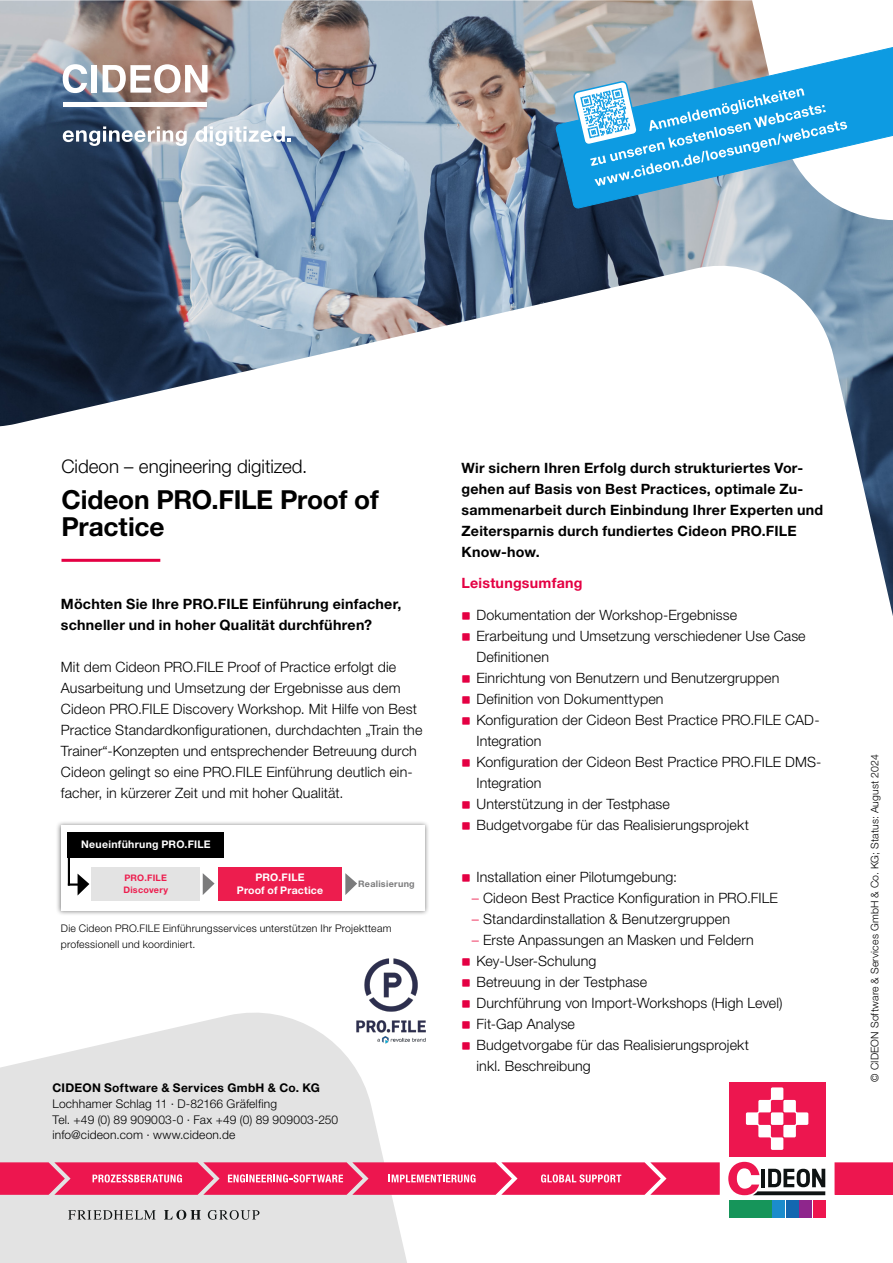
<style>
.page{position:relative;width:893px;height:1263px;background:#fff}
.page>*{position:absolute;margin:0;border:0;box-sizing:border-box;transform-origin:0 0}
.t1{font:700 26.25px/26.2px "Helvetica Neue LT Pro";letter-spacing:-.01em;color:#000}
.t2{font:300 18.75px "Helvetica Neue LT Pro";letter-spacing:-.005em;color:#000}
.t3{font:300 14.25px/21px "Helvetica Neue LT Pro";letter-spacing:.01em;color:#000}
.t4{font:700 14.25px/21px "Helvetica Neue LT Pro";letter-spacing:.02em;color:#000}
.t5{font:700 14.25px "Helvetica Neue LT Pro";letter-spacing:.015em;color:#e40043}
.t6{font:300 12px/15.8px "Helvetica Neue LT Pro";letter-spacing:.015em;color:#000}
.t7{font:700 12px "Helvetica Neue LT Pro";letter-spacing:.02em;color:#000}
.t8{font:300 10.5px/15.8px "Helvetica Neue LT Pro";letter-spacing:.02em;color:#000}
.t9{font:700 10.5px/12.9px "Helvetica Neue LT Pro";letter-spacing:.02em;color:#fff;text-align:center}
.t10{font:700 9px/11.9px "Helvetica Neue LT Pro";letter-spacing:.025em;color:#ed1d4e}
.t11{font:700 9px "Helvetica Neue LT Pro";letter-spacing:.03em;color:#7b7b7c}
.s1{color:#ed1d4e}
</style>
<div class="page">
<svg style="left:0;top:1013px;width:407px;height:250px;fill:#e3e3e3"></svg>
<svg style="left:68px;top:1210px;width:191px;height:10px;background:#aaabab"></svg>
<div style="left:834px;top:1162px;width:59px;height:33px;background:#ed164f"></div>
<svg style="left:729px;top:1082px;width:97px;height:136px"></svg>
<div style="left:729px;top:1082px;width:96px;height:74px;background:#ed164f"></div>
<svg style="left:746px;top:1087px;width:62px;height:63px"></svg>
<div style="left:729px;top:1201px;width:42px;height:17px;background:#16955a"></div>
<div style="left:773px;top:1201px;width:12px;height:17px;background:#1b8ccc"></div>
<div style="left:786px;top:1201px;width:12px;height:17px;background:#1367b0"></div>
<div style="left:800px;top:1201px;width:12px;height:17px;background:#8e268c"></div>
<div style="left:813px;top:1201px;width:12px;height:17px;background:#ed164f"></div>
<svg style="left:728px;top:1162px;width:97px;height:33px"></svg>
<svg style="left:0;top:1162px;width:720px;height:33px;background:#ed2e61"></svg>
<div style="left:56px;top:820px;width:374px;height:96px;background:#000;opacity:.5"></div>
<div style="left:61px;top:825px;width:364px;height:86px;background:#fff"></div>
<div style="left:218px;top:867px;width:124px;height:34px;background:#ed1d4e"></div>
<img style="left:0;top:0;width:893px;height:616px">
<hr style="left:62px;top:559px;width:98px;height:3px;background:#e40043">
<svg style="left:63px;top:64px;width:24px;height:29px"></svg>
<div style="left:91px;top:65px;width:6px;height:27px;background:#fff"></div>
<svg style="left:103px;top:64px;width:104px;height:29px"></svg>
<div style="left:64px;top:102px;width:143px;height:5px;background:#fff"></div>
<svg style="left:63px;top:126px;width:124px;height:20px"></svg>
<svg style="left:196px;top:126px;width:95px;height:20px"></svg>
<svg style="left:556px;top:47px;width:337px;height:161px"></svg>
<svg style="left:574px;top:81px;width:273px;height:105px;background:#51b1e2"></svg>
<svg style="left:345px;top:873px;width:12px;height:22px"></svg>
<svg style="left:203px;top:873px;width:12px;height:22px"></svg>
<div style="left:68px;top:832px;width:156px;height:26px;background:#000"></div>
<hr style="left:68px;top:843px;width:2px;height:42px;background:#000">
<svg style="left:68px;top:873px;width:21px;height:22px"></svg>
<div style="left:91px;top:867px;width:109px;height:34px;background:#e3e3e3"></div>
<img style="left:356px;top:959px;width:69px;height:84px">
<svg style="left:462px;top:612px;width:8px;height:4px"></svg>
<h2 class="t2" style="left:62px;top:454px;width:247px">Cideon – engineering digitized.</h2>
<h1 class="t1" style="left:62px;top:486px;width:319px">Cideon PRO.FILE Proof of<br>Practice</h1>
<p class="t4" style="left:61px;top:593px;width:342px">Möchten Sie Ihre PRO.FILE Einführung einfacher, schneller und in hoher Qualität durchführen?</p>
<p class="t3" style="left:61px;top:656px;width:363px">Mit dem Cideon PRO.FILE Proof of Practice erfolgt die Ausarbeitung und Umsetzung der Ergebnisse aus dem Cideon PRO.FILE Discovery Workshop. Mit Hilfe von Best Practice Standardkonfigurationen, durchdachten „Train the Trainer“-Konzepten und entsprechender Betreuung durch Cideon gelingt so eine PRO.FILE Einführung deutlich ein&shy;facher, in kürzerer Zeit und mit hoher Qualität.</p>
<p class="t9" style="left:81px;top:838px;width:131px">Neueinführung PRO.FILE</p>
<p class="t10" style="left:123px;top:872px;width:46px">PRO.FILE<br>Discovery</p>
<p class="t9" style="left:237px;top:871px;width:88px">PRO.FILE<br>Proof of Practice</p>
<p class="t11" style="left:358px;top:878px;width:58px">Realisierung</p>
<p class="t8" style="left:61px;top:920px;width:332px">Die Cideon PRO.FILE Einführungsservices unterstützen Ihr Projektteam professionell und koordiniert.</p>
<p class="t7" style="left:52px;top:1080px;width:269px">CIDEON Software &amp; Services GmbH &amp; Co. KG</p>
<p class="t6" style="left:52px;top:1095px;width:287px">Lochhamer Schlag 11 · D-82166 Gräfelfing<br>Tel. +49 (0) 89 909003-0 · Fax +49 (0) 89 909003-250 info@cideon.com · www.cideon.de</p>
<p class="t4" style="left:461px;top:457px;width:363px">Wir sichern Ihren Erfolg durch strukturiertes Vor&shy;gehen auf Basis von Best Practices, optimale Zu&shy;sammenarbeit durch Einbindung Ihrer Experten und Zeitersparnis durch fundiertes Cideon PRO.FILE Know-how.</p>
<p class="t5" style="left:461px;top:574px;width:123px">Leistungsumfang</p>
<p class="t3" style="left:476px;top:604px;width:347px">Dokumentation der Workshop-Ergebnisse<br>Erarbeitung und Umsetzung verschiedener Use Case Definitionen<br>Einrichtung von Benutzern und Benutzergruppen Definition von Dokumenttypen<br>Konfiguration der Cideon Best Practice PRO.FILE CAD-Integration<br>Konfiguration der Cideon Best Practice PRO.FILE DMS-Integration<br>Unterstützung in der Testphase<br>Budgetvorgabe für das Realisierungsprojekt</p>
<p class="t3" style="left:476px;top:866px;width:202px">Installation einer Pilotumgebung:</p>
<p class="t3" style="left:472px;top:887px;width:307px"><span class="s1">–</span> Cideon Best Practice Konfiguration in PRO.FILE</p>
<p class="t3" style="left:472px;top:908px;width:260px"><span class="s1">–</span> Standardinstallation &amp; Benutzergruppen</p>
<p class="t3" style="left:476px;top:929px;width:308px;text-indent:-5px"><span class="s1">–</span> Erste Anpassungen an Masken und Feldern<br>Key-User-Schulung<br>Betreuung in der Testphase<br>Durchführung von Import-Workshops (High Level)<br>Fit-Gap Analyse<br>Budgetvorgabe für das Realisierungsprojekt<br>inkl. Beschreibung</p>
<p class="t8" style="left:866px;top:1082px;width:328px;rotate:-90deg">© CIDEON Software &amp; Services GmbH &amp; Co. KG; Status: August 2024</p>
</div>
